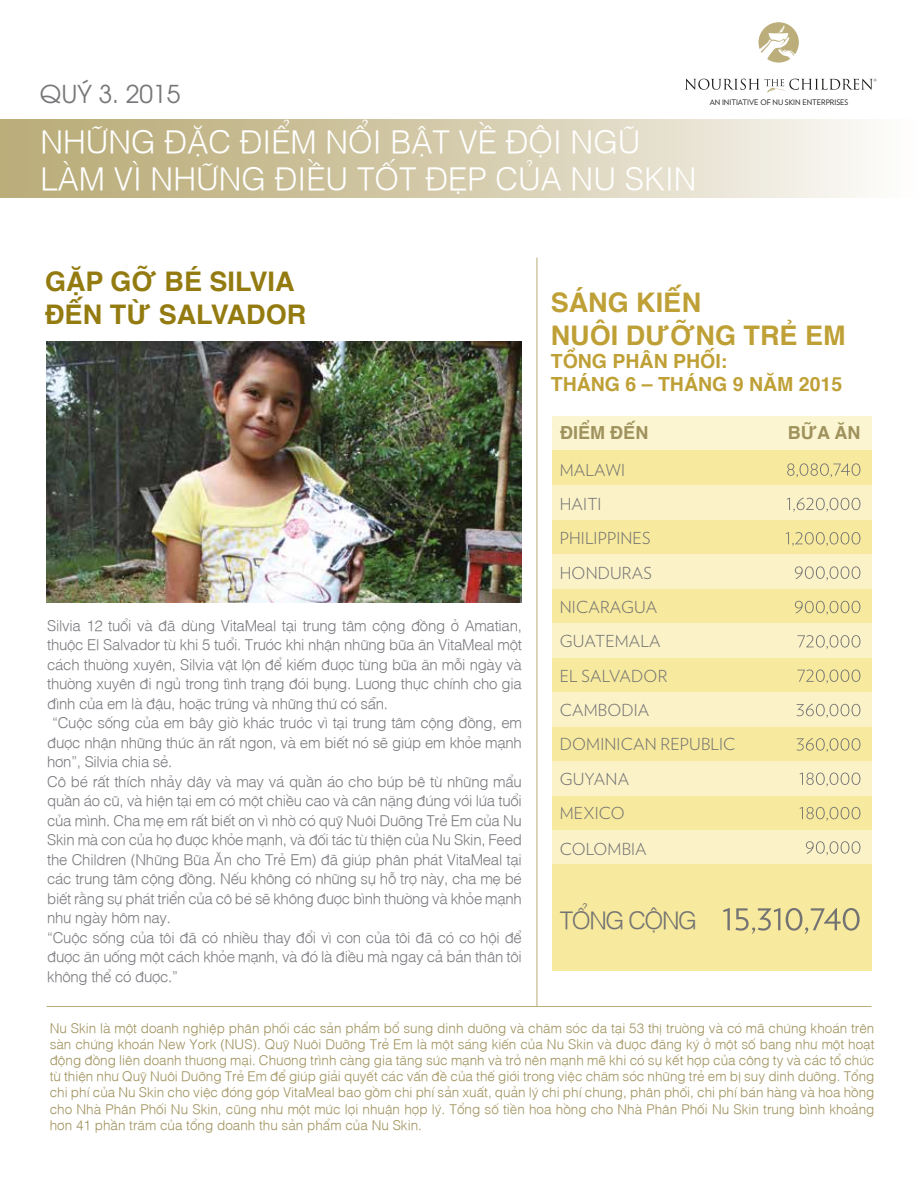
<style>
.page{position:relative;width:918px;height:1188px;background:#fff}
.page>*{position:absolute;margin:0;border:0;box-sizing:border-box;transform-origin:0 0}
.t1{font:300 31.5px/37.8px "SFU Helvetica";color:#fff}
.t2{font:700 27px/32.4px "Helvetica";color:#937b10}
.t3{font:700 27px/32.4px "Helvetica";color:#bfa036}
.t4{font:24.6px "UTM Avo";color:#77777a}
.t5{font:300 24.3px "SFU Helvetica";letter-spacing:-.06em;color:#747373}
.t6{font:700 19.5px/23.4px "Helvetica";color:#bfa036}
.t7{font:700 18px "Helvetica";color:#9f925d}
.t8{font:300 16.5px/34.3px "Verlag";letter-spacing:.01em;color:#747373}
.t9{font:300 15px "SFU Helvetica";letter-spacing:-.02em;color:#7c7c81}
.t10{font:300 13.5px/16.2px "SFU Helvetica";color:#9f925d;text-align:justify}
.t11{font:7.5px "Verlag";color:#1d1d1b}
</style>
<div class="page">
<hr style="left:46px;top:1006px;width:826px;height:1px;background:#bbae7b">
<div style="left:0;top:120px;width:918px;height:78px;background:linear-gradient(to right,#b4a66e,#faf8f5)"></div>
<svg style="left:759px;top:22px;width:40px;height:41px"></svg>
<svg style="left:685px;top:79px;width:191px;height:14px"></svg>
<img style="left:46px;top:341px;width:476px;height:262px">
<hr style="left:537px;top:258px;width:1px;height:748px;background:#bbae7b">
<div style="left:552px;top:416px;width:320px;height:34px;background:#fcf4cd"></div>
<div style="left:552px;top:450px;width:320px;height:415px;background:#f7ea9e"></div>
<div style="left:552px;top:485px;width:320px;height:34px;background:#fcf4cd"></div>
<div style="left:552px;top:554px;width:320px;height:34px;background:#fcf4cd"></div>
<div style="left:552px;top:623px;width:320px;height:35px;background:#fcf4cd"></div>
<div style="left:552px;top:692px;width:320px;height:35px;background:#fcf4cd"></div>
<div style="left:552px;top:761px;width:320px;height:35px;background:#fcf4cd"></div>
<div style="left:552px;top:830px;width:320px;height:35px;background:#fcf4cd"></div>
<div style="left:552px;top:865px;width:320px;height:106px;background:#f7ea9e"></div>
<svg style="left:787px;top:463px;width:73px;height:15px"></svg>
<svg style="left:787px;top:497px;width:73px;height:15px"></svg>
<svg style="left:786px;top:532px;width:74px;height:14px"></svg>
<svg style="left:795px;top:566px;width:65px;height:15px"></svg>
<svg style="left:795px;top:601px;width:65px;height:14px"></svg>
<svg style="left:798px;top:635px;width:62px;height:14px"></svg>
<svg style="left:798px;top:669px;width:62px;height:15px"></svg>
<svg style="left:797px;top:704px;width:63px;height:14px"></svg>
<svg style="left:797px;top:738px;width:63px;height:14px"></svg>
<svg style="left:800px;top:773px;width:60px;height:14px"></svg>
<svg style="left:800px;top:807px;width:60px;height:14px"></svg>
<svg style="left:806px;top:841px;width:54px;height:14px"></svg>
<svg style="left:723px;top:908px;width:137px;height:26px"></svg>
<h3 class="t4" style="left:40px;top:75px;width:142px">QUÝ 3. 2015</h3>
<h1 class="t1" style="left:40px;top:120px;width:658px">NHỮNG ĐẶC ĐIỂM NỔI BẬT VỀ ĐỘI NGŨ<br>LÀM VÌ NHỮNG ĐIỀU TỐT ĐẸP CỦA NU SKIN</h1>
<p class="t11" style="left:710px;top:97px;width:140px">AN INITIATIVE OF NU SKIN ENTERPRISES</p>
<h2 class="t2" style="left:45px;top:266px;width:263px">GẶP GỠ BÉ SILVIA<br>ĐẾN TỪ SALVADOR</h2>
<p class="t9" style="left:47px;top:614px;width:476px">Silvia 12 tuổi và đã dùng VitaMeal tại trung tâm cộng đồng ở Amatian,</p>
<p class="t9" style="left:47px;top:633px;width:476px">thuộc El Salvador từ khi 5 tuổi. Trước khi nhận những bữa ăn VitaMeal một</p>
<p class="t9" style="left:47px;top:653px;width:476px">cách thường xuyên, Silvia vật lộn để kiếm được từng bữa ăn mỗi ngày và</p>
<p class="t9" style="left:47px;top:672px;width:476px">thường xuyên đi ngủ trong tình trạng đói bụng. Lương thực chính cho gia</p>
<p class="t9" style="left:47px;top:692px;width:342px">đình của em là đậu, hoặc trứng và những thứ có sẵn.</p>
<p class="t9" style="left:52px;top:711px;width:471px">“Cuộc sống của em bây giờ khác trước vì tại trung tâm cộng đồng, em</p>
<p class="t9" style="left:47px;top:731px;width:476px">được nhận những thức ăn rất ngon, và em biết nó sẽ giúp em khỏe mạnh</p>
<p class="t9" style="left:47px;top:750px;width:127px">hơn”, Silvia chia sẻ.</p>
<p class="t9" style="left:47px;top:770px;width:476px">Cô bé rất thích nhảy dây và may vá quần áo cho búp bê từ những mẩu</p>
<p class="t9" style="left:47px;top:789px;width:476px">quần áo cũ, và hiện tại em có một chiều cao và cân nặng đúng với lứa tuổi</p>
<p class="t9" style="left:47px;top:809px;width:476px">của mình. Cha mẹ em rất biết ơn vì nhờ có quỹ Nuôi Dưỡng Trẻ Em của Nu</p>
<p class="t9" style="left:47px;top:828px;width:476px">Skin mà con của họ được khỏe mạnh, và đối tác từ thiện của Nu Skin, Feed</p>
<p class="t9" style="left:47px;top:848px;width:476px">the Children (Những Bữa Ăn cho Trẻ Em) đã giúp phân phát VitaMeal tại</p>
<p class="t9" style="left:47px;top:867px;width:476px">các trung tâm cộng đồng. Nếu không có những sự hỗ trợ này, cha mẹ bé</p>
<p class="t9" style="left:47px;top:887px;width:476px">biết rằng sự phát triển của cô bé sẽ không được bình thường và khỏe mạnh</p>
<p class="t9" style="left:47px;top:906px;width:125px">như ngày hôm nay.</p>
<p class="t9" style="left:47px;top:926px;width:476px">“Cuộc sống của tôi đã có nhiều thay đổi vì con của tôi đã có cơ hội để</p>
<p class="t9" style="left:47px;top:945px;width:476px">được ăn uống một cách khỏe mạnh, và đó là điều mà ngay cả bản thân tôi</p>
<p class="t9" style="left:47px;top:965px;width:132px">không thể có được.”</p>
<h2 class="t3" style="left:551px;top:287px;width:296px">SÁNG KIẾN<br>NUÔI DƯỠNG TRẺ EM</h2>
<h3 class="t6" style="left:551px;top:350px;width:293px">TỔNG PHÂN PHỐI:<br>THÁNG 6 – THÁNG 9 NĂM 2015</h3>
<p class="t7" style="left:560px;top:418px;width:90px">ĐIỂM ĐẾN</p>
<p class="t7" style="left:788px;top:418px;width:74px">BỮA ĂN</p>
<p class="t8" style="left:560px;top:452px;width:177px">MALAWI<br>HAITI<br>PHILIPPINES<br>HONDURAS<br>NICARAGUA<br>GUATEMALA<br>EL SALVADOR<br>CAMBODIA<br>DOMINICAN REPUBLIC<br>GUYANA<br>MEXICO</p>
<p class="t8" style="left:560px;top:831px;width:88px">COLOMBIA</p>
<h3 class="t5" style="left:560px;top:902px;width:139px">TỔNG CỘNG</h3>
<p class="t10" style="left:50px;top:1018px;width:826px">Nu Skin là một doanh nghiệp phân phối các sản phẩm bổ sung dinh dưỡng và chăm sóc da tại 53 thị trường và có mã chứng khoán trên sàn chứng khoán New York (NUS). Quỹ Nuôi Dưỡng Trẻ Em là một sáng kiến của Nu Skin và được đăng ký ở một số bang như một hoạt động đồng liên doanh thương mại. Chương trình càng gia tăng sức mạnh và trở nên mạnh mẽ khi có sự kết hợp của công ty và các tổ chức từ thiện như Quỹ Nuôi Dưỡng Trẻ Em để giúp giải quyết các vấn đề của thế giới trong việc chăm sóc những trẻ em bị suy dinh dưỡng. Tổng chi phí của Nu Skin cho việc đóng góp VitaMeal bao gồm chi phí sản xuất, quản lý chi phí chung, phân phối, chi phí bán hàng và hoa hồng cho Nhà Phân Phối Nu Skin, cũng như một mức lợi nhuận hợp lý. Tổng số tiền hoa hồng cho Nhà Phân Phối Nu Skin trung bình khoảng hơn 41 phần trăm của tổng doanh thu sản phẩm của Nu Skin.</p>
</div>
